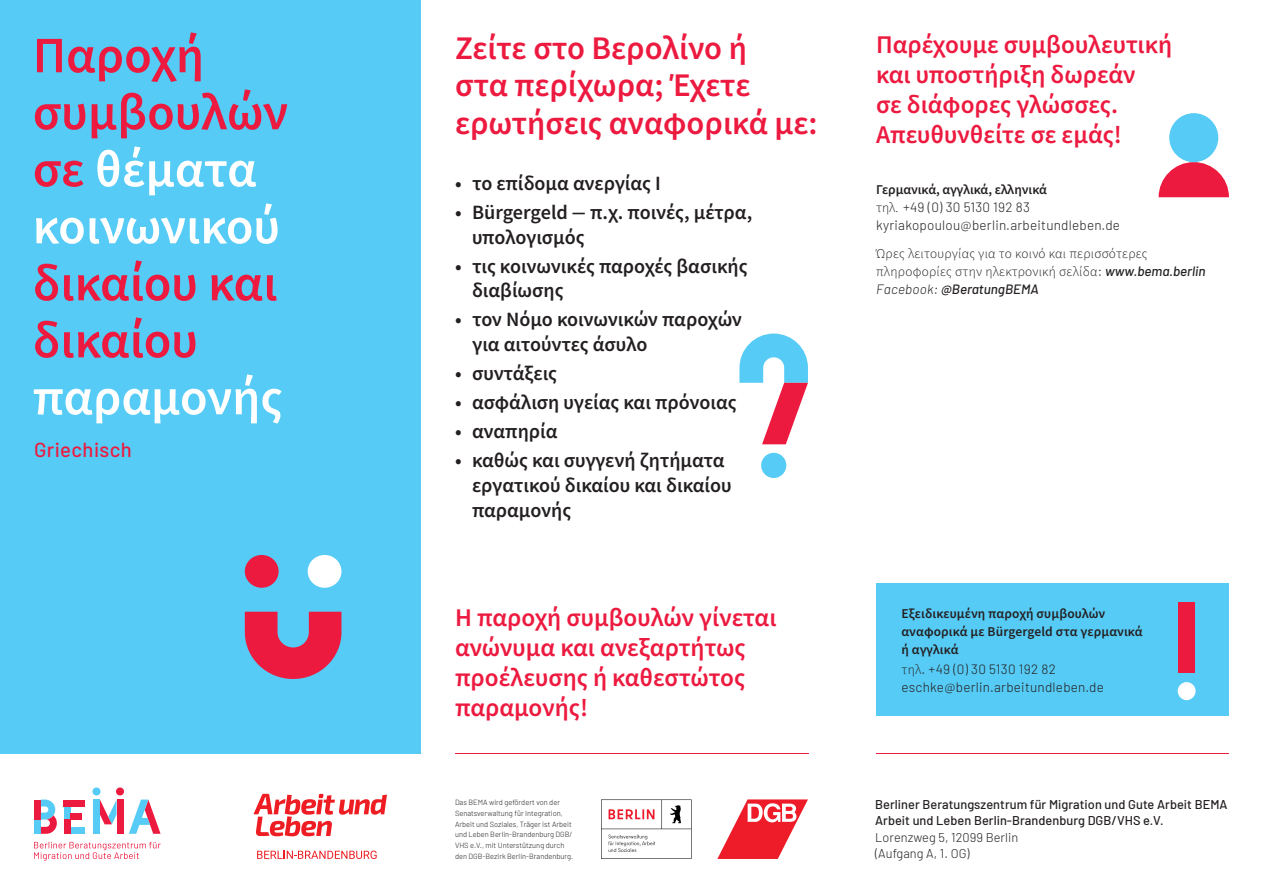
<style>
.page{position:relative;width:1263px;height:893px;background:#fff}
.page>*{position:absolute;margin:0;border:0;box-sizing:border-box;transform-origin:0 0}
.t1{font:600 51px/57px "Source Sans Pro";color:#ed1a40}
.t2{font:600 33px/37.5px "Source Sans Pro";letter-spacing:-.005em;color:#ed1a40}
.t3{font:600 25.5px/30px "Source Sans Pro";color:#ed1a40}
.t4{font:600 20.25px/24.8px "Source Sans Pro";letter-spacing:-.005em;color:#231f20}
.t5{font:500 20.25px "Barlow";letter-spacing:.02em;color:#ed1a40}
.t6{font:300 13.5px/18px "Barlow";letter-spacing:.02em;color:#231f20}
.t7{font:13.5px/18px "Source Sans Variable";letter-spacing:.02em;color:#231f20}
.t8{font:600 13.5px/18px "Source Sans Pro";letter-spacing:.01em;color:#231f20}
.t9{font:500 12.75px "Barlow";letter-spacing:.005em;color:#231f20}
.t10{font:300 12.75px "Barlow";letter-spacing:.005em;color:#231f20}
.t11{font:300 7.5px/10.8px "Barlow";color:#231f20}
.s1{color:#fff}
.s2{font-family:"Source Sans Pro";font-weight:600}
.s3{font-family:"Source Sans Variable";font-weight:400}
.s4{font-family:"Barlow";font-weight:300}
.s5{font-family:"Barlow";font-weight:500;font-style:italic}
.s6{font-family:"Barlow";font-weight:300;font-style:italic}
</style>
<div class="page">
<svg style="left:1158px;top:162px;width:71px;height:35px"></svg>
<div style="left:1169px;top:113px;width:49px;height:49px;background:#56cbf5;border-radius:50%"></div>
<div style="left:876px;top:583px;width:353px;height:132px;background:#56cbf5"></div>
<div style="left:1178px;top:602px;width:17px;height:71px;background:#ed1a40"></div>
<div style="left:1178px;top:682px;width:17px;height:18px;background:#fff;border-radius:50%"></div>
<div style="left:0;top:0;width:421px;height:754px;background:#56cbf5"></div>
<svg style="left:739px;top:334px;width:69px;height:110px"></svg>
<div style="left:761px;top:453px;width:25px;height:25px;background:#56cbf5;border-radius:50%"></div>
<hr style="left:455px;top:753px;width:354px;height:1px;background:#ed1a40">
<hr style="left:876px;top:753px;width:353px;height:1px;background:#ed1a40">
<div style="left:34px;top:819px;width:7px;height:15px;background:#56cbf5"></div>
<div style="left:64px;top:806px;width:7px;height:13px;background:#56cbf5"></div>
<div style="left:71px;top:827px;width:14px;height:7px;background:#56cbf5"></div>
<div style="left:92px;top:787px;width:8px;height:8px;background:#56cbf5;border-radius:50%"></div>
<div style="left:34px;top:799px;width:7px;height:20px;background:#ed1a40"></div>
<div style="left:64px;top:819px;width:7px;height:15px;background:#ed1a40"></div>
<div style="left:64px;top:800px;width:21px;height:6px;background:#ed1a40"></div>
<div style="left:71px;top:813px;width:11px;height:6px;background:#ed1a40"></div>
<div style="left:93px;top:799px;width:7px;height:35px;background:#56cbf5"></div>
<div style="left:117px;top:799px;width:6px;height:35px;background:#ed1a40"></div>
<svg style="left:100px;top:800px;width:17px;height:24px"></svg>
<div style="left:116px;top:787px;width:8px;height:8px;background:#ed1a40;border-radius:50%"></div>
<svg style="left:34px;top:842px;width:127px;height:19px"></svg>
<svg style="left:129px;top:799px;width:32px;height:35px"></svg>
<svg style="left:41px;top:799px;width:16px;height:35px"></svg>
<div style="left:245px;top:555px;width:34px;height:33px;background:#ed1a40;border-radius:50%"></div>
<div style="left:308px;top:555px;width:33px;height:33px;background:#fff;border-radius:50%"></div>
<svg style="left:245px;top:612px;width:96px;height:67px"></svg>
<svg style="left:717px;top:799px;width:91px;height:60px"></svg>
<svg style="left:601px;top:799px;width:91px;height:60px"></svg>
<svg style="left:253px;top:794px;width:134px;height:42px"></svg>
<svg style="left:257px;top:851px;width:120px;height:8px"></svg>
<p class="t1" style="left:33px;top:26px;width:257px">Παροχή συμβουλών σε <span class="s1">θέματα κοινωνικού </span>δικαίου και δικαίου <span class="s1">παραμονής</span></p>
<p class="t5" style="left:34px;top:435px;width:99px">Griechisch</p>
<p class="t2" style="left:455px;top:29px;width:364px">Ζείτε στο Βερολίνο ή<br>στα περίχωρα; Έχετε ερωτήσεις αναφορικά με:</p>
<p class="t3" style="left:876px;top:29px;width:298px">Παρέχουμε συμβουλευτική και υποστήριξη δωρεάν<br>σε διάφορες γλώσσες.<br>Απευθυνθείτε σε εμάς!</p>
<p class="t4" style="left:455px;top:171px;width:207px">• το επίδομα ανεργίας Ι</p>
<p class="t4" style="left:472px;top:200px;width:282px;text-indent:-17px">• Bürgergeld — π.χ. ποινές, μέτρα, υπολογισμός</p>
<p class="t4" style="left:472px;top:253px;width:277px;text-indent:-17px">• τις κοινωνικές παροχές βασικής διαβίωσης</p>
<p class="t4" style="left:472px;top:307px;width:272px;text-indent:-17px">• τον Νόμο κοινωνικών παροχών για αιτούντες άσυλο</p>
<p class="t4" style="left:455px;top:361px;width:104px">• συντάξεις</p>
<p class="t4" style="left:455px;top:390px;width:283px">• ασφάλιση υγείας και πρόνοιας</p>
<p class="t4" style="left:455px;top:419px;width:104px">• αναπηρία</p>
<p class="t4" style="left:472px;top:448px;width:261px;text-indent:-17px">• καθώς και συγγενή ζητήματα εργατικού δικαίου και δικαίου παραμονής</p>
<p class="t3" style="left:455px;top:602px;width:323px">Η παροχή συμβουλών γίνεται ανώνυμα και ανεξαρτήτως προέλευσης ή καθεστώτος παραμονής!</p>
<p class="t6" style="left:876px;top:179px;width:245px"><span class="s2">Γερμανικά, αγγλικά, ελληνικά<br></span><span class="s3">τηλ.</span> +49 (0) 30 5130 192 83 kyriakopoulou@berlin.arbeitundleben.de</p>
<p class="t7" style="left:876px;top:245px;width:331px">Ώρες λειτουργίας για το κοινό και περισσότερες πληροφορίες στην ηλεκτρονική σελίδα<span class="s4">:</span> <span class="s5">www.bema.berlin<br></span><span class="s6">Facebook:</span> <span class="s5">@BeratungBEMA</span></p>
<p class="t8" style="left:901px;top:605px;width:243px">Εξειδικευμένη παροχή συμβουλών αναφορικά με Bürgergeld στα γερμανικά ή αγγλικά</p>
<p class="t6" style="left:901px;top:659px;width:204px"><span class="s3">τηλ</span>. +49 (0) 30 5130 192 82 eschke@berlin.arbeitundleben.de</p>
<p class="t11" style="left:455px;top:796px;width:120px">Das BEMA wird gefördert von der Senatsverwaltung für Integration, Arbeit und Soziales, Träger ist Arbeit und Leben Berlin-Brandenburg DGB/ VHS e.V., mit Unterstützung durch den DGB-Bezirk Berlin-Brandenburg.</p>
<p class="t9" style="left:875px;top:795px;width:354px">Berliner Beratungszentrum für Migration und Gute Arbeit BEMA</p>
<p class="t9" style="left:875px;top:811px;width:290px">Arbeit und Leben Berlin-Brandenburg DGB/VHS e.V.</p>
<p class="t10" style="left:875px;top:828px;width:145px">Lorenzweg 5, 12099 Berlin</p>
<p class="t10" style="left:875px;top:844px;width:96px">(Aufgang A, 1. OG)</p>
</div>
